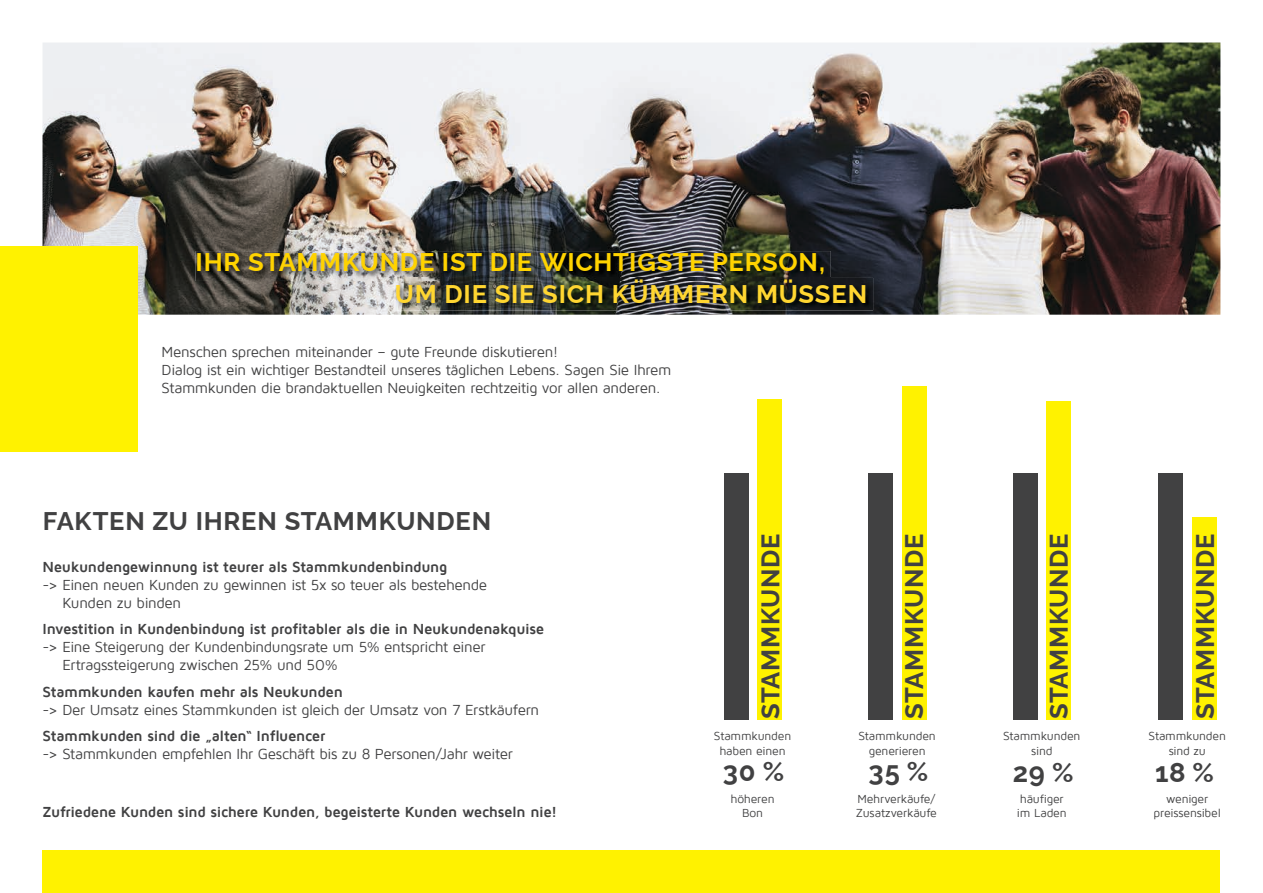
<style>
.page{position:relative;width:1263px;height:893px;background:#fff}
.page>*{position:absolute;margin:0;border:0;box-sizing:border-box;transform-origin:0 0}
.t1{font:700 27.3px "Raleway";letter-spacing:.025em;color:#414142}
.t2{font:700 25.5px "Raleway";letter-spacing:.03em;color:#414142}
.t3{font:700 25.5px "Raleway";letter-spacing:.03em;color:#ffd300}
.t4{font:700 25.5px "Raleway";letter-spacing:.03em;color:#ffd631}
.t5{font:15px/18px "Maven Pro";letter-spacing:-.025em;color:#414142}
.t6{font:700 15px "Maven Pro";letter-spacing:-.025em;color:#414142}
.t7{font:12px/14.4px "Maven Pro";letter-spacing:-.015em;color:#414142;text-align:center}
</style>
<div class="page">
<img style="left:43px;top:43px;width:1177px;height:272px">
<img style="left:196px;top:251px;width:635px;height:30px">
<div style="left:0;top:247px;width:138px;height:205px;background:#fff200"></div>
<div style="left:43px;top:850px;width:1177px;height:43px;background:#fff200"></div>
<div style="left:724px;top:473px;width:24px;height:247px;background:#414142"></div>
<div style="left:757px;top:399px;width:25px;height:321px;background:#fff200"></div>
<div style="left:868px;top:473px;width:25px;height:247px;background:#414142"></div>
<div style="left:902px;top:387px;width:24px;height:333px;background:#fff200"></div>
<div style="left:1013px;top:473px;width:24px;height:247px;background:#414142"></div>
<div style="left:1046px;top:402px;width:25px;height:318px;background:#fff200"></div>
<div style="left:1158px;top:473px;width:25px;height:247px;background:#414142"></div>
<div style="left:1192px;top:518px;width:24px;height:202px;background:#fff200"></div>
<img style="left:395px;top:278px;width:478px;height:32px">
<img style="left:395px;top:278px;width:436px;height:3px">
<h2 class="t3" style="left:196px;top:241px;width:631px">IHR STAMMKUNDE IST DIE WICHTIGSTE PERSON,</h2>
<h2 class="t4" style="left:395px;top:273px;width:474px">UM DIE SIE SICH KÜMMERN MÜSSEN</h2>
<p class="t5" style="left:162px;top:343px;width:511px">Menschen sprechen miteinander – gute Freunde diskutieren!<br>Dialog ist ein wichtiger Bestandteil unseres täglichen Lebens. Sagen Sie Ihrem<br>Stammkunden die brandaktuellen Neuigkeiten rechtzeitig vor allen anderen.</p>
<h2 class="t2" style="left:43px;top:501px;width:450px">FAKTEN ZU IHREN STAMMKUNDEN</h2>
<h2 class="t2" style="left:750px;top:719px;width:188px;rotate:-90deg">STAMMKUNDE</h2>
<h2 class="t2" style="left:894px;top:719px;width:188px;rotate:-90deg">STAMMKUNDE</h2>
<h2 class="t2" style="left:1038px;top:719px;width:188px;rotate:-90deg">STAMMKUNDE</h2>
<h2 class="t2" style="left:1185px;top:719px;width:188px;rotate:-90deg">STAMMKUNDE</h2>
<p class="t6" style="left:43px;top:558px;width:406px">Neukundengewinnung ist teurer als Stammkundenbindung</p>
<p class="t5" style="left:62px;top:576px;width:426px;text-indent:-20px">-&gt; Einen neuen Kunden zu gewinnen ist 5x so teuer als bestehende<br>Kunden zu binden</p>
<p class="t6" style="left:43px;top:621px;width:503px">Investition in Kundenbindung ist profitabler als die in Neukundenakquise</p>
<p class="t5" style="left:62px;top:638px;width:425px;text-indent:-20px">-&gt; Eine Steigerung der Kundenbindungsrate um 5% entspricht einer<br>Ertragssteigerung zwischen 25% und 50%</p>
<p class="t6" style="left:43px;top:683px;width:302px">Stammkunden kaufen mehr als Neukunden</p>
<p class="t5" style="left:43px;top:701px;width:498px">-&gt; Der Umsatz eines Stammkunden ist gleich der Umsatz von 7 Erstkäufern</p>
<p class="t6" style="left:43px;top:728px;width:284px">Stammkunden sind die „alten“ Influencer</p>
<p class="t5" style="left:43px;top:745px;width:472px">-&gt; Stammkunden empfehlen Ihr Geschäft bis zu 8 Personen/Jahr weiter</p>
<p class="t7" style="left:714px;top:729px;width:79px">Stammkunden haben einen</p>
<p class="t7" style="left:858px;top:729px;width:79px">Stammkunden generieren</p>
<p class="t7" style="left:1003px;top:729px;width:79px">Stammkunden sind</p>
<p class="t7" style="left:1148px;top:729px;width:79px">Stammkunden sind zu</p>
<p class="t7" style="left:1017px;top:792px;width:51px;text-align:left">häufiger im Laden</p>
<p class="t7" style="left:1153px;top:792px;width:69px">weniger preissensibel</p>
<h1 class="t1" style="left:723px;top:749px;width:63px">30 %</h1>
<h1 class="t1" style="left:869px;top:749px;width:61px">35 %</h1>
<h1 class="t1" style="left:1013px;top:750px;width:62px">29 %</h1>
<h1 class="t1" style="left:1155px;top:750px;width:61px">18 %</h1>
<p class="t7" style="left:856px;top:792px;width:83px;text-align:left">Mehrverkäufe/<br>Zusatzverkäufe</p>
<p class="t6" style="left:43px;top:804px;width:516px">Zufriedene Kunden sind sichere Kunden, begeisterte Kunden wechseln nie!</p>
<p class="t7" style="left:730px;top:792px;width:46px">höheren<br>Bon</p>
</div>
